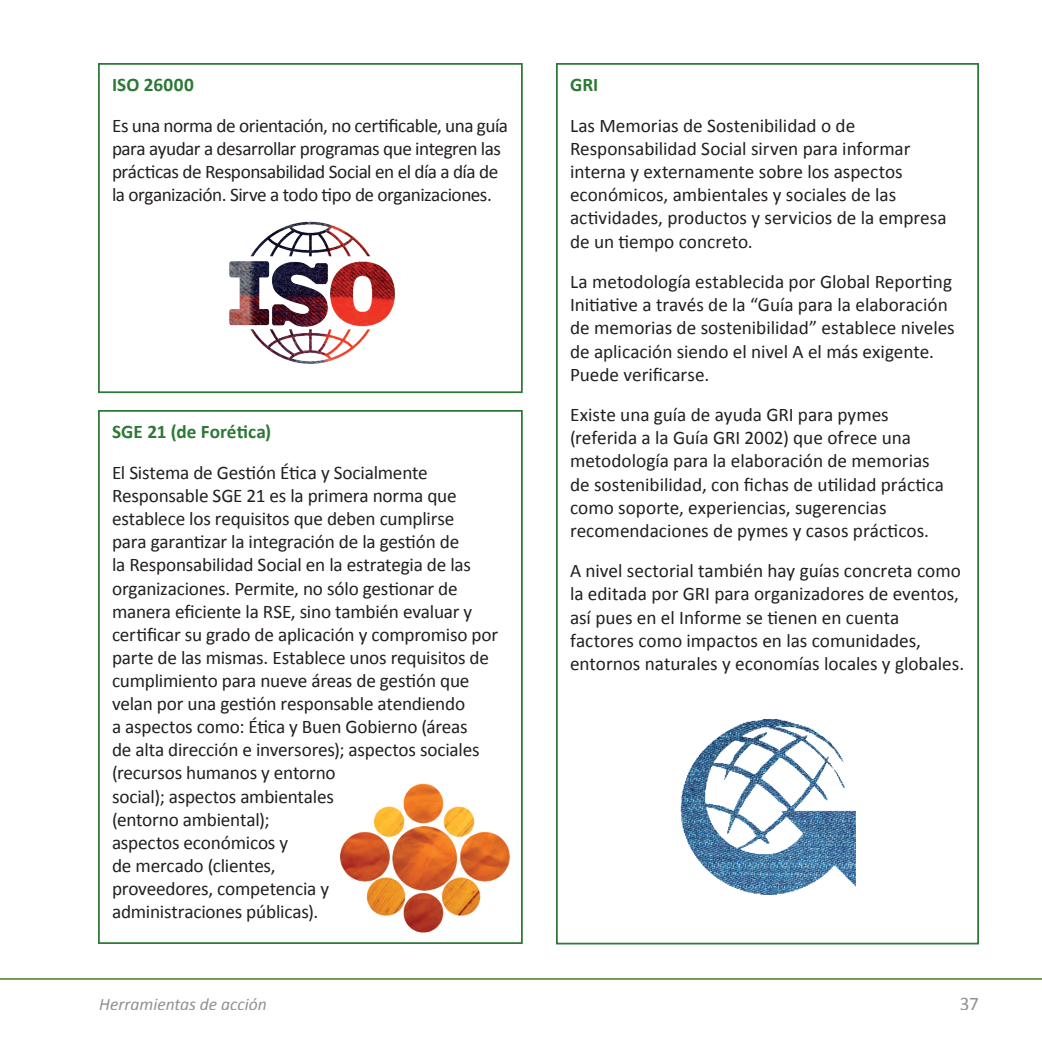
<style>
.page{position:relative;width:1042px;height:1042px;background:#fff}
.page>*{position:absolute;margin:0;border:0;box-sizing:border-box;transform-origin:0 0}
.texto_gral{font:19.25px/23.1px "Calibri";letter-spacing:-.005em;color:#231f20}
.texto_gral-2{font:19.25px/23.1px "Calibri";letter-spacing:-.025em;color:#231f20}
.texto_gral-3{font:700 19.25px "Calibri";letter-spacing:.005em;color:#2d7837}
.t1{font:italic 17.5px "Calibri";color:#231f20}
</style>
<div class="page">
<div style="left:98px;top:63px;width:425px;height:330px;border:2px solid #2d7837"></div>
<div style="left:98px;top:410px;width:425px;height:534px;border:2px solid #2d7837"></div>
<img style="left:229px;top:221px;width:167px;height:143px">
<img style="left:340px;top:766px;width:181px;height:175px">
<div style="left:556px;top:63px;width:423px;height:881px;border:2px solid #2d7837"></div>
<img style="left:680px;top:719px;width:176px;height:175px">
<hr style="left:0;top:978px;width:1042px;height:2px;background:#63923d">
<p class="texto_gral-3" style="left:112px;top:73px;width:83px">ISO 26000</p>
<p class="texto_gral-2" style="left:112px;top:114px;width:397px">Es una norma de orientación, no certificable, una guía para ayudar a desarrollar programas que integren las prácticas de Responsabilidad Social en el día a día de la organización. Sirve a todo tipo de organizaciones.</p>
<p class="texto_gral-3" style="left:112px;top:420px;width:161px">SGE 21 (de Forética)</p>
<p class="texto_gral" style="left:112px;top:461px;width:388px">El Sistema de Gestión Ética y Socialmente Responsable SGE 21 es la primera norma que establece los requisitos que deben cumplirse<br>para garantizar la integración de la gestión de<br>la Responsabilidad Social en la estrategia de las organizaciones. Permite, no sólo gestionar de manera eficiente la RSE, sino también evaluar y certificar su grado de aplicación y compromiso por parte de las mismas. Establece unos requisitos de cumplimiento para nueve áreas de gestión que velan por una gestión responsable atendiendo<br>a aspectos como: Ética y Buen Gobierno (áreas<br>de alta dirección e inversores); aspectos sociales (recursos humanos y entorno<br>social); aspectos ambientales<br>(entorno ambiental);<br>aspectos económicos y<br>de mercado (clientes,<br>proveedores, competencia y<br>administraciones públicas).</p>
<p class="texto_gral-3" style="left:570px;top:73px;width:30px">GRI</p>
<p class="texto_gral" style="left:570px;top:114px;width:378px">Las Memorias de Sostenibilidad o de Responsabilidad Social sirven para informar interna y externamente sobre los aspectos económicos, ambientales y sociales de las actividades, productos y servicios de la empresa de un tiempo concreto.</p>
<p class="texto_gral" style="left:570px;top:270px;width:386px">La metodología establecida por Global Reporting Initiative a través de la “Guía para la elaboración de memorias de sostenibilidad” establece niveles de aplicación siendo el nivel A el más exigente.<br>Puede verificarse.</p>
<p class="texto_gral" style="left:570px;top:403px;width:375px">Existe una guía de ayuda GRI para pymes (referida a la Guía GRI 2002) que ofrece una metodología para la elaboración de memorias de sostenibilidad, con fichas de utilidad práctica como soporte, experiencias, sugerencias recomendaciones de pymes y casos prácticos.</p>
<p class="texto_gral" style="left:570px;top:559px;width:396px">A nivel sectorial también hay guías concreta como la editada por GRI para organizadores de eventos, así pues en el Informe se tienen en cuenta factores como impactos en las comunidades, entornos naturales y economías locales y globales.</p>
<p class="t1" style="left:99px;top:992px;width:169px">Herramientas de acción</p>
<p class="texto_gral" style="left:959px;top:992px;width:21px">37</p>
</div>
